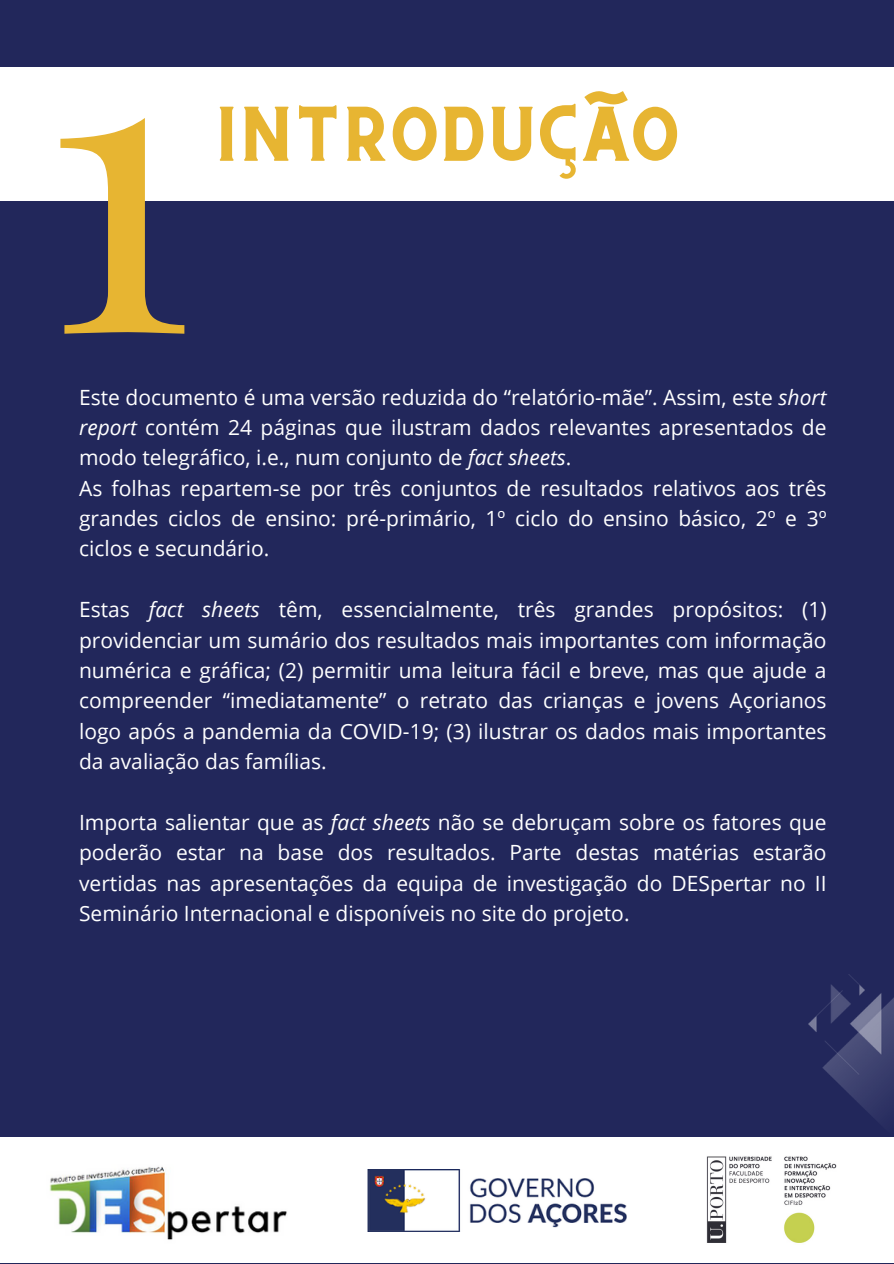
<style>
.page{position:relative;width:894px;height:1264px;background:#fff}
.page>*{position:absolute;margin:0;border:0;box-sizing:border-box;transform-origin:0 0}
.t1{font:410.1px "Playfair Display";color:#e7b532}
.t2{font:54.45px "CS Gordon Vintage";letter-spacing:-.045em;color:#e7b532}
.t3{font:21px/30.3px "Open Sans";color:#fff;text-align:justify}
.s1{font-style:italic}
</style>
<div class="page">
<div style="left:0;top:0;width:893px;height:1263px;background:#22275b"></div>
<div style="left:0;top:67px;width:893px;height:133px;background:#fff"></div>
<div style="left:0;top:1137px;width:893px;height:126px;background:#fff"></div>
<img style="left:706px;top:1156px;width:130px;height:87px">
<img style="left:368px;top:1169px;width:258px;height:62px">
<img style="left:49px;top:1166px;width:238px;height:74px">
<img style="left:808px;top:974px;width:85px;height:145px">
<p class="t1" style="left:41px;top:-110px;width:153px">1</p>
<h1 class="t2" style="left:213px;top:110px;width:468px">INTRODUÇÃO</h1>
<p class="t3" style="left:79px;top:381px;width:748px">Este documento é uma versão reduzida do “relatório-mãe”. Assim, este <span class="s1">short report</span> contém 24 páginas que ilustram dados relevantes apresentados de modo telegráfico, i.e., num conjunto de <span class="s1">fact sheets</span>.</p>
<p class="t3" style="left:79px;top:472px;width:748px">As folhas repartem-se por três conjuntos de resultados relativos aos três grandes ciclos de ensino: pré-primário, 1º ciclo do ensino básico, 2º e 3º ciclos e secundário.</p>
<p class="t3" style="left:79px;top:594px;width:748px">Estas <span class="s1">fact sheets</span> têm, essencialmente, três grandes propósitos: (1) providenciar um sumário dos resultados mais importantes com informação numérica e gráfica; (2) permitir uma leitura fácil e breve, mas que ajude a compreender “imediatamente” o retrato das crianças e jovens Açorianos logo após a pandemia da COVID-19; (3) ilustrar os dados mais importantes da avaliação das famílias.</p>
<p class="t3" style="left:79px;top:806px;width:748px">Importa salientar que as <span class="s1">fact sheets</span> não se debruçam sobre os fatores que poderão estar na base dos resultados. Parte destas matérias estarão vertidas nas apresentações da equipa de investigação do DESpertar no II Seminário Internacional e disponíveis no site do projeto.</p>
</div>
